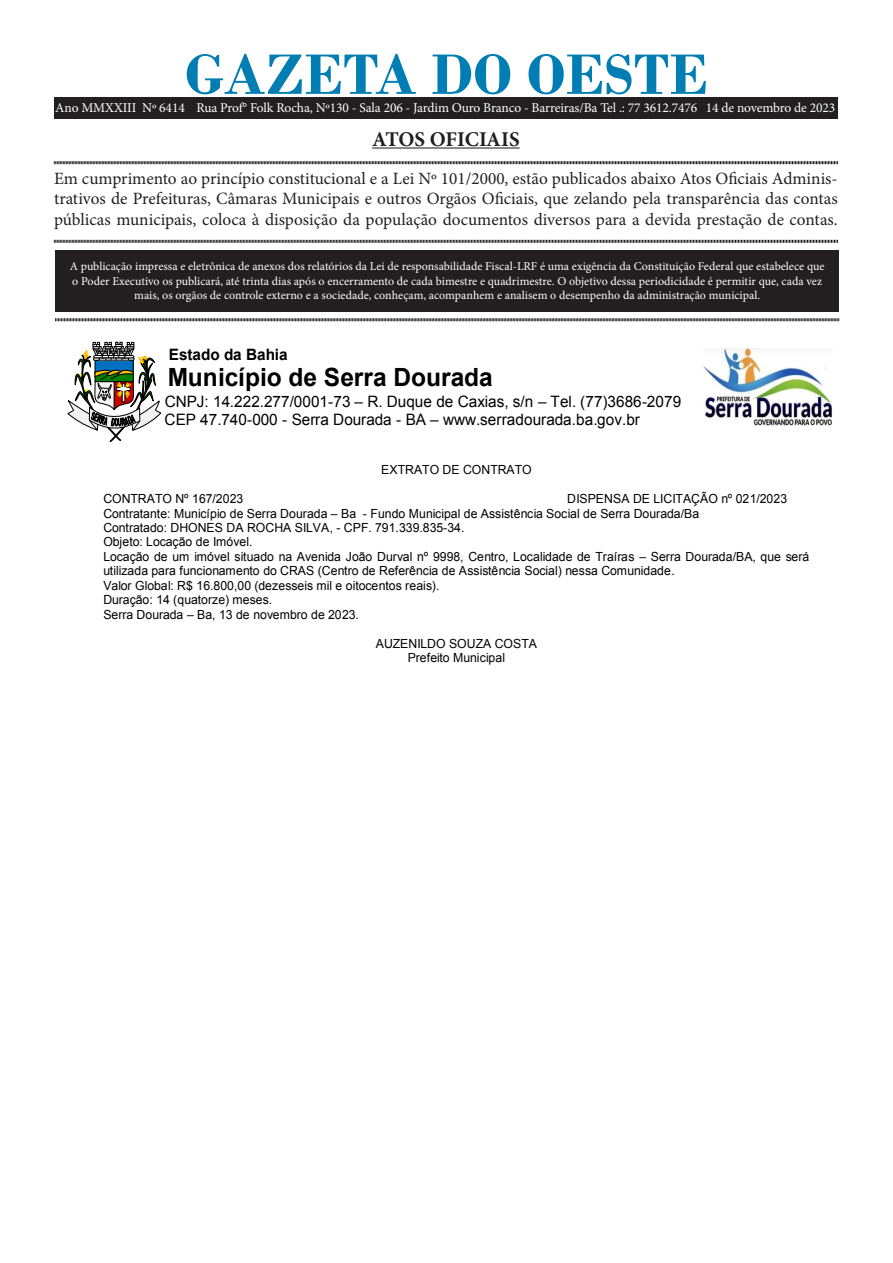
<style>
.page{position:relative;width:893px;height:1263px;background:#fff}
.page>*{position:absolute;margin:0;border:0;box-sizing:border-box;transform-origin:0 0}
.t1{font:700 60px "Bodoni";color:#007eb4}
.t2{font:700 25.05px "Arial";color:#000}
.t3{font:700 21px "Minion Pro";letter-spacing:-.005em;color:#231f20}
.t4{font:17.25px/20.7px "Minion Pro";color:#231f20;text-align:justify}
.t5{font:15.75px/18.3px "Arial";letter-spacing:.005em;color:#000}
.t6{font:700 15.75px "Arial";letter-spacing:-.005em;color:#000}
.t7{font:13.5px "Minion Pro";letter-spacing:-.01em;color:#fff}
.t8{font:12.6px/14.4px "Arial";color:#000}
.t9{font:12px/14.4px "Minion Pro";color:#fff;text-align:center}
.s1{font-style:inherit}
</style>
<div class="page">
<div style="left:55px;top:250px;width:784px;height:61px;background:#231f20"></div>
<hr style="left:372px;top:147px;width:148px;height:2px;background:#231f20">
<svg style="left:54px;top:161px;width:784px;height:4px;background:#908e8e"></svg>
<svg style="left:54px;top:239px;width:784px;height:4px;background:#908e8e"></svg>
<svg style="left:55px;top:318px;width:784px;height:4px;background:#908e8e"></svg>
<div style="left:54px;top:98px;width:784px;height:20px;background:#231f20"></div>
<img style="left:703px;top:348px;width:129px;height:78px">
<svg style="left:67px;top:342px;width:94px;height:100px"></svg>
<p class="t1" style="left:185px;top:39px;width:525px">GAZETA DO OESTE</p>
<p class="t3" style="left:372px;top:124px;width:149px">ATOS OFICIAIS</p>
<p class="t4" style="left:54px;top:168px;width:785px">Em cumprimento ao princípio constitucional e a Lei Nº 101/2000, estão publicados abaixo Atos Oficiais Adminis&shy;trativos de Prefeituras, Câmaras Municipais e outros Orgãos Oficiais, que zelando pela transparência das contas públicas municipais, coloca à disposição da população documentos diversos para a devida prestação de contas.</p>
<p class="t9" style="left:70px;top:259px;width:756px">A publicação impressa e eletrônica de anexos dos relatórios da Lei de responsabilidade Fiscal-LRF é uma exigência da Constituição Federal que estabelece que o Poder Executivo os publicará, até trinta dias após o encerramento de cada bimestre e quadrimestre. O objetivo dessa periodicidade é permitir que, cada vez mais, os orgãos de controle externo e a sociedade, conheçam, acompanhem e analisem o desempenho da administração municipal.</p>
<p class="t7" style="left:55px;top:98px;width:781px">Ano MMXXIII Nº 6414 Rua Prof° Folk Rocha, Nº130 - Sala 206 - Jardim Ouro Branco - Barreiras/Ba Tel .: 77 3612.7476 14 de novembro de 2023</p>
<p class="t6" style="left:169px;top:344px;width:120px">Estado da Bahia</p>
<p class="t2" style="left:168px;top:361px;width:327px">Município de Serra Dourada</p>
<p class="t5" style="left:165px;top:392px;width:518px">CNPJ: 14.222.277/0001-73 <span class="s1">–</span> R. Duque de Caxias, s/n <span class="s1">–</span> Tel. (77)3686-2079<br>CEP 47.740-000 - Serra Dourada - BA <span class="s1">–</span> www.serradourada.ba.gov.br</p>
<p class="t8" style="left:381px;top:463px;width:152px">EXTRATO DE CONTRATO</p>
<p class="t8" style="left:103px;top:492px;width:141px">CONTRATO Nº 167/2023</p>
<p class="t8" style="left:103px;top:492px;width:707px;text-indent:464px">DISPENSA DE LICITAÇÃO nº 021/2023<br>Contratante: Município de Serra Dourada <span class="s1">–</span> Ba - Fundo Municipal de Assistência Social de Serra Dourada/Ba<br>Contratado: DHONES DA ROCHA SILVA, - CPF. 791.339.835-34.<br>Objeto: Locação de Imóvel.<br>Locação de um imóvel situado na Avenida João Durval nº 9998, Centro, Localidade de Traíras <span class="s1">–</span> Serra Dourada/BA, que será utilizada para funcionamento do CRAS (Centro de Referência de Assistência Social) nessa Comunidade.<br>Valor Global: R$ 16.800,00 (dezesseis mil e oitocentos reais).<br>Duração: 14 (quatorze) meses.<br>Serra Dourada <span class="s1">–</span> Ba, 13 de novembro de 2023.</p>
<p class="t8" style="left:376px;top:636px;width:163px;text-align:center">AUZENILDO SOUZA COSTA<br>Prefeito Municipal</p>
</div>
